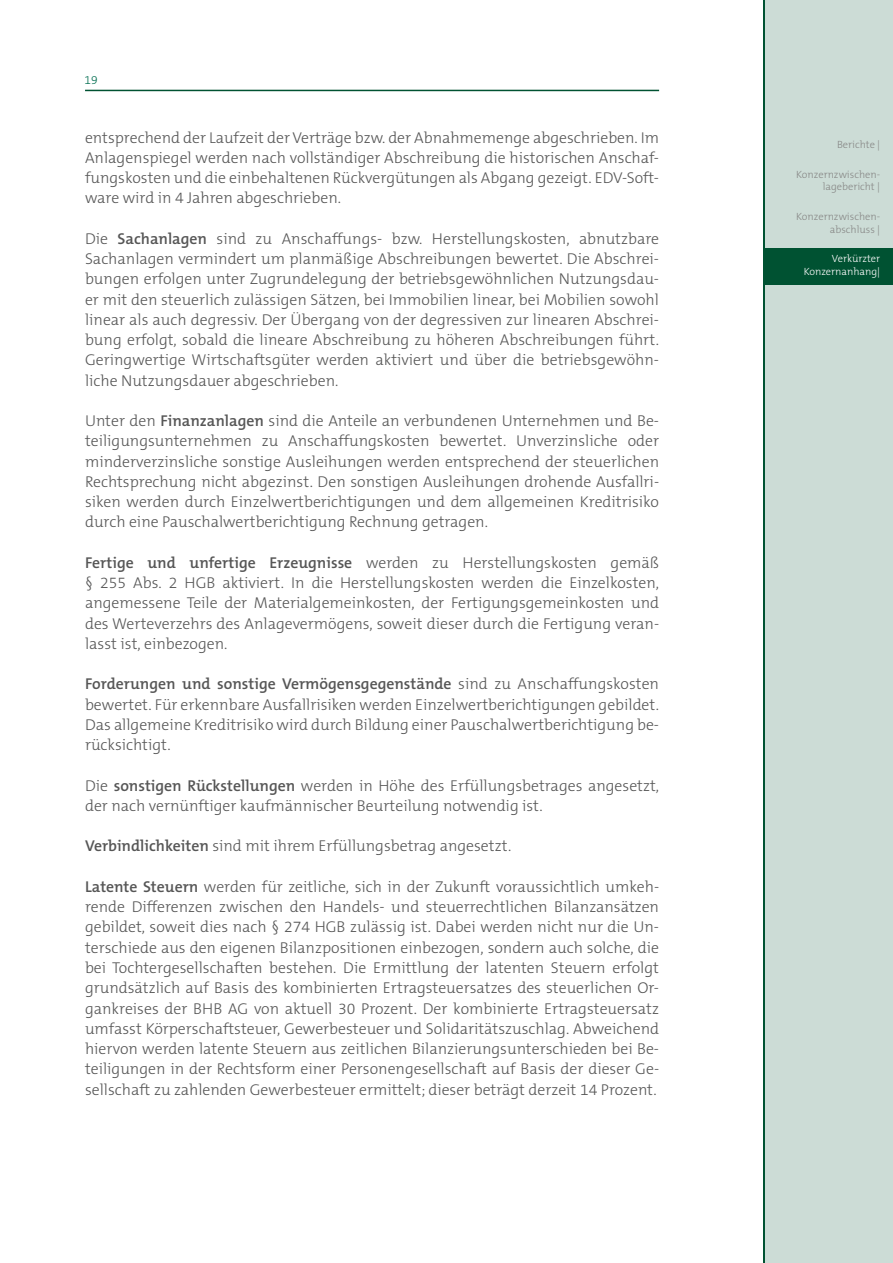
<style>
.page{position:relative;width:893px;height:1263px;background:#fff}
.page>*{position:absolute;margin:0;border:0;box-sizing:border-box;transform-origin:0 0}
.t1{font:300 15.75px/20.2px "The Mix B3";color:#565656;text-align:justify}
.t2{font:600 15.75px "The Mix B6";color:#565656}
.t3{font:300 12px "The Mix B3";color:#006d4f}
.t4{font:300 10.5px/12.6px "The Mix B3";color:#878786;text-align:right}
.t5{font:300 10.5px/12.6px "The Mix B3";color:#fff;text-align:right}
.s1{font-family:"The Mix B6";font-weight:600}
.s2{font-family:"The Mix B3";font-weight:300}
</style>
<div class="page">
<div style="left:765px;top:0;width:128px;height:1263px;background:#ccdcd6"></div>
<div style="left:763px;top:248px;width:130px;height:36px;background:#005232"></div>
<hr style="left:85px;top:90px;width:574px;height:1px;background:#005232">
<p class="t3" style="left:85px;top:74px;width:15px">19</p>
<p class="t1" style="left:85px;top:128px;width:576px">entsprechend der Laufzeit der Verträge bzw. der Abnahmemenge abgeschrieben. Im Anlagenspiegel werden nach vollständiger Abschreibung die historischen Anschaf&shy;fungskosten und die einbehaltenen Rückvergütungen als Abgang gezeigt. EDV-Soft&shy;ware wird in 4 Jahren abgeschrieben.</p>
<p class="t1" style="left:85px;top:229px;width:576px">Die <span class="s1">Sachanlagen</span> sind zu Anschaffungs- bzw. Herstellungskosten, abnutzbare Sachanlagen vermindert um planmäßige Abschreibungen bewertet. Die Abschrei&shy;bungen erfolgen unter Zugrundelegung der betriebsgewöhnlichen Nutzungsdau&shy;er mit den steuerlich zulässigen Sätzen, bei Immobilien linear, bei Mobilien sowohl linear als auch degressiv. Der Übergang von der degressiven zur linearen Abschrei&shy;bung erfolgt, sobald die lineare Abschreibung zu höheren Abschreibungen führt.<br>Geringwertige Wirtschaftsgüter werden aktiviert und über die betriebsgewöhn&shy;liche Nutzungsdauer abgeschrieben.</p>
<p class="t1" style="left:85px;top:411px;width:576px">Unter den <span class="s1">Finanzanlagen</span> sind die Anteile an verbundenen Unternehmen und Be&shy;teiligungsunternehmen zu Anschaffungskosten bewertet. Unverzinsliche oder minderverzinsliche sonstige Ausleihungen werden entsprechend der steuerlichen Rechtsprechung nicht abgezinst. Den sonstigen Ausleihungen drohende Ausfallri&shy;siken werden durch Einzelwertberichtigungen und dem allgemeinen Kreditrisiko durch eine Pauschalwertberichtigung Rechnung getragen.</p>
<p class="t1" style="left:85px;top:553px;width:576px"><span class="s1">Fertige und unfertige Erzeugnisse</span> werden zu Herstellungskosten gemäß § 255 Abs. 2 HGB aktiviert. In die Herstellungskosten werden die Einzelkosten, angemessene Teile der Materialgemeinkosten, der Fertigungsgemeinkosten und des Werteverzehrs des Anlagevermögens, soweit dieser durch die Fertigung veran&shy;lasst ist, einbezogen.</p>
<p class="t2" style="left:85px;top:676px;width:575px">Forderungen und sonstige Vermögensgegenstände <span class="s2">sind zu Anschaffungskosten</span></p>
<p class="t1" style="left:85px;top:695px;width:576px">bewertet. Für erkennbare Ausfallrisiken werden Einzelwertberichtigungen gebildet.<br>Das allgemeine Kreditrisiko wird durch Bildung einer Pauschalwertberichtigung be&shy;rücksichtigt.</p>
<p class="t1" style="left:85px;top:776px;width:576px">Die <span class="s1">sonstigen Rückstellungen</span> werden in Höhe des Erfüllungsbetrages angesetzt, der nach vernünftiger kaufmännischer Beurteilung notwendig ist.</p>
<p class="t1" style="left:85px;top:837px;width:428px"><span class="s1">Verbindlichkeiten</span> sind mit ihrem Erfüllungsbetrag angesetzt.</p>
<p class="t1" style="left:85px;top:877px;width:576px"><span class="s1">Latente Steuern</span> werden für zeitliche, sich in der Zukunft voraussichtlich umkeh&shy;rende Differenzen zwischen den Handels- und steuerrechtlichen Bilanzansätzen gebildet, soweit dies nach § 274 HGB zulässig ist. Dabei werden nicht nur die Un&shy;terschiede aus den eigenen Bilanzpositionen einbezogen, sondern auch solche, die bei Tochtergesellschaften bestehen. Die Ermittlung der latenten Steuern erfolgt grundsätzlich auf Basis des kombinierten Ertragsteuersatzes des steuerlichen Or&shy;gankreises der BHB AG von aktuell 30 Prozent. Der kombinierte Ertragsteuersatz umfasst Körperschaftsteuer, Gewerbesteuer und Solidaritätszuschlag. Abweichend hiervon werden latente Steuern aus zeitlichen Bilanzierungsunterschieden bei Be&shy;teiligungen in der Rechtsform einer Personengesellschaft auf Basis der dieser Ge&shy;sellschaft zu zahlenden Gewerbesteuer ermittelt; dieser beträgt derzeit 14 Prozent.</p>
<p class="t4" style="left:837px;top:139px;width:45px">Berichte |</p>
<p class="t4" style="left:796px;top:168px;width:86px">Konzernzwischen&shy;lagebericht |</p>
<p class="t4" style="left:796px;top:211px;width:86px">Konzernzwischen&shy;abschluss |</p>
<p class="t5" style="left:804px;top:253px;width:78px">Verkürzter<br>Konzernanhang|</p>
</div>
